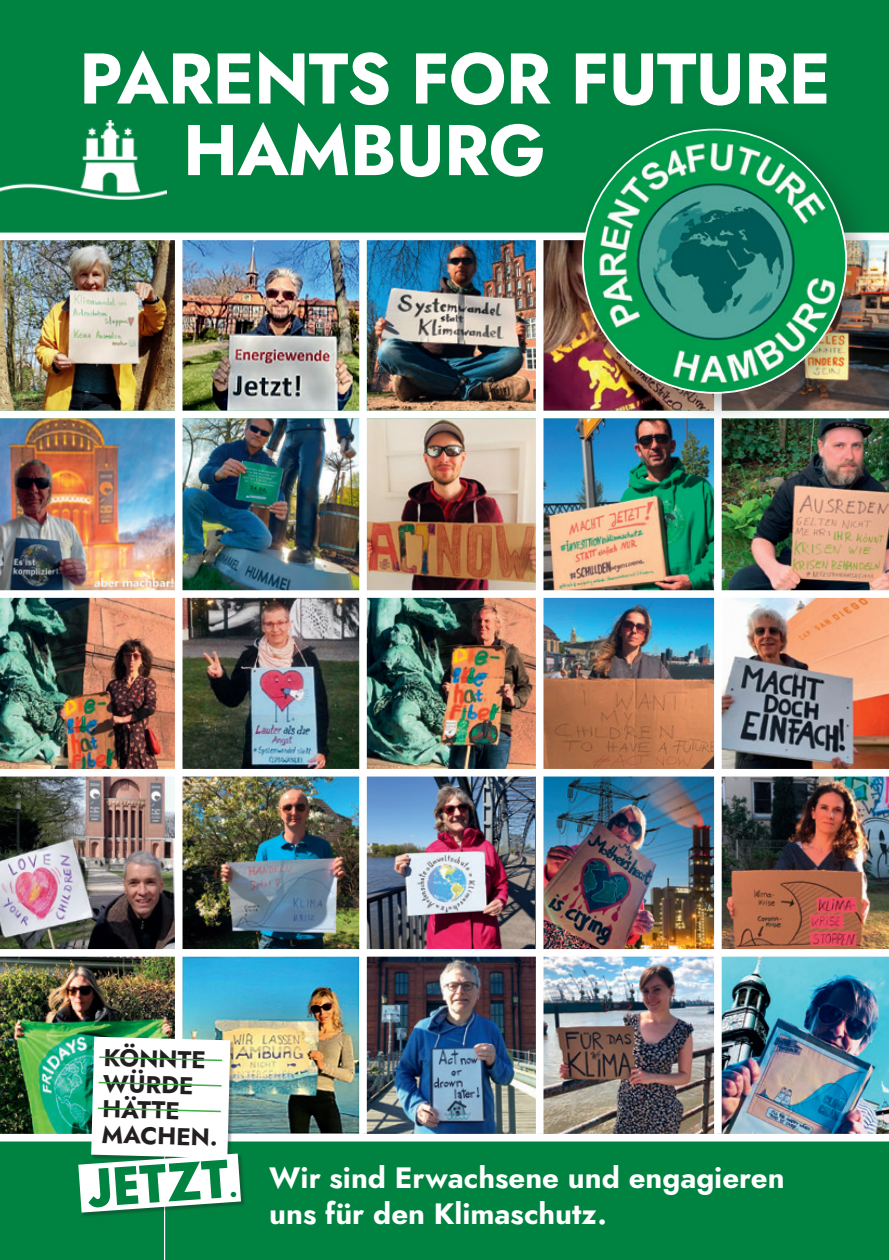
<style>
.page{position:relative;width:889px;height:1260px;background:#fff}
.page>*{position:absolute;margin:0;border:0;box-sizing:border-box;transform-origin:0 0}
.t1{font:700 71.4px/71.4px "Jost";letter-spacing:-.01em;color:#fff}
.t2{font:700 50.1px "Futura";color:#008240}
.t3{font:700 29.4px/36px "Jost";color:#fff}
.t4{font:700 24.3px/25.5px "Jost";color:#231f20}
.s1{font-size:23.1px}
</style>
<div class="page">
<div style="left:0;top:0;width:888px;height:1259px;background:#008240"></div>
<img style="left:182px;top:956px;width:177px;height:177px">
<img style="left:0;top:240px;width:359px;height:170px">
<img style="left:0;top:418px;width:175px;height:715px">
<img style="left:182px;top:418px;width:177px;height:530px">
<img style="left:368px;top:240px;width:168px;height:170px">
<img style="left:367px;top:418px;width:169px;height:350px">
<img style="left:367px;top:776px;width:168px;height:172px">
<img style="left:367px;top:956px;width:169px;height:177px">
<img style="left:543px;top:240px;width:171px;height:893px">
<img style="left:879px;top:240px;width:9px;height:170px">
<img style="left:721px;top:418px;width:167px;height:172px">
<img style="left:721px;top:597px;width:167px;height:536px">
<div style="left:0;top:410px;width:888px;height:8px;background:#fff"></div>
<div style="left:0;top:590px;width:888px;height:7px;background:#fff"></div>
<div style="left:0;top:768px;width:888px;height:8px;background:#fff"></div>
<div style="left:0;top:232px;width:888px;height:8px;background:#fff"></div>
<div style="left:0;top:948px;width:888px;height:8px;background:#fff"></div>
<div style="left:0;top:1133px;width:888px;height:8px;background:#fff"></div>
<div style="left:175px;top:236px;width:7px;height:897px;background:#fff"></div>
<div style="left:359px;top:236px;width:8px;height:897px;background:#fff"></div>
<div style="left:536px;top:236px;width:7px;height:897px;background:#fff"></div>
<div style="left:714px;top:236px;width:7px;height:897px;background:#fff"></div>
<img style="left:0;top:120px;width:167px;height:80px">
<hr style="left:164px;top:1076px;width:1px;height:183px;background:#fff">
<div style="left:80px;top:1153px;width:165px;height:63px;background:#231f20;opacity:.33"></div>
<svg style="left:78px;top:1036px;width:163px;height:176px;background:#d8eae1"></svg>
<div style="left:570px;top:117px;width:309px;height:309px;background:#231f20;opacity:.33"></div>
<img style="left:583px;top:129px;width:263px;height:264px;border-radius:132px">
<h1 class="t1" style="left:183px;top:43px;width:649px;text-indent:-104px">PARENTS FOR FUTURE<br>HAMBURG</h1>
<p class="t4" style="left:103px;top:1045px;width:118px;rotate:1deg">KÖNNTE<br>WÜRDE<br>HÄTTE<br>MACHEN.</p>
<h2 class="t2" style="left:86px;top:1153px;width:150px;rotate:-4deg">JETZT<span class="s1">.</span></h2>
<p class="t3" style="left:269px;top:1159px;width:517px">Wir sind Erwachsene und engagieren uns für den Klimaschutz.</p>
</div>
